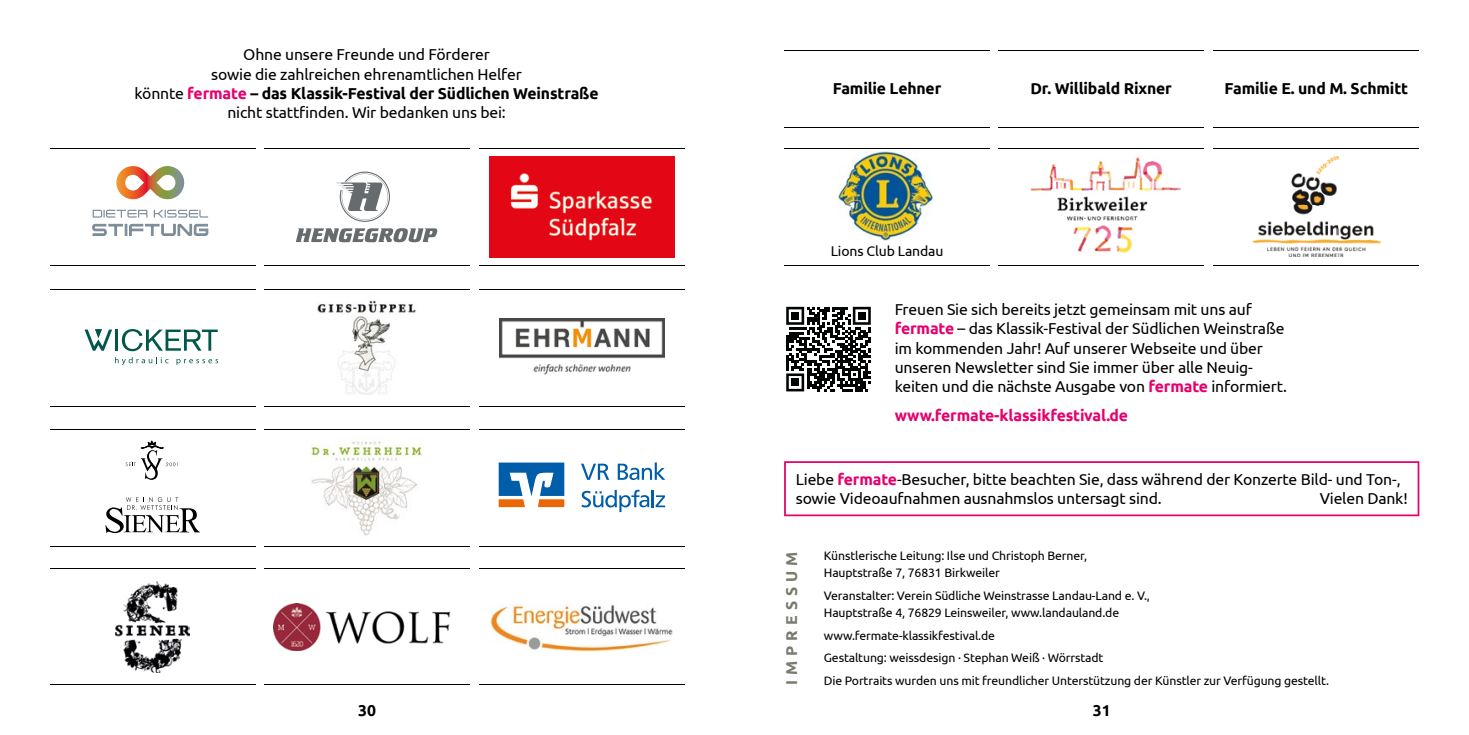
<style>
.page{position:relative;width:1469px;height:735px;background:#fff}
.page>*{position:absolute;margin:0;border:0;box-sizing:border-box;transform-origin:0 0}
.t1{font:15.75px/19.2px "Ubuntu";letter-spacing:-.01em;color:#000}
.t2{font:700 15.75px "Ubuntu";letter-spacing:-.01em;color:#000}
.t3{font:700 15.75px "Ubuntu";letter-spacing:-.01em;color:#e6006d}
.t4{font:700 15.75px "Ubuntu";letter-spacing:.32em;color:#7b7a6f}
.t5{font:14px "Ubuntu";letter-spacing:-.01em;color:#000}
.t6{font:12.25px/17.5px "Ubuntu";letter-spacing:-.01em;color:#000}
.s1{font-weight:700;color:#e6006d}
.s2{font-weight:700}
</style>
<div class="page">
<svg style="left:92px;top:224px;width:116px;height:12px"></svg>
<svg style="left:93px;top:210px;width:115px;height:7px"></svg>
<svg style="left:116px;top:166px;width:68px;height:34px"></svg>
<img style="left:311px;top:441px;width:111px;height:95px">
<hr style="left:115px;top:329px;width:3px;height:21px;background:#00574a">
<svg style="left:122px;top:329px;width:96px;height:22px"></svg>
<svg style="left:115px;top:357px;width:53px;height:8px"></svg>
<svg style="left:176px;top:359px;width:42px;height:6px"></svg>
<svg style="left:85px;top:329px;width:27px;height:21px"></svg>
<img style="left:1030px;top:157px;width:151px;height:96px">
<img style="left:1252px;top:156px;width:128px;height:100px">
<svg style="left:581px;top:463px;width:28px;height:16px"></svg>
<svg style="left:617px;top:462px;width:48px;height:17px"></svg>
<svg style="left:581px;top:489px;width:68px;height:23px"></svg>
<hr style="left:651px;top:489px;width:3px;height:18px;background:#005da9">
<svg style="left:655px;top:495px;width:10px;height:12px"></svg>
<svg style="left:498px;top:462px;width:66px;height:45px"></svg>
<img style="left:489px;top:156px;width:185px;height:101px">
<svg style="left:296px;top:228px;width:141px;height:14px"></svg>
<svg style="left:336px;top:171px;width:54px;height:51px"></svg>
<img style="left:317px;top:300px;width:99px;height:95px">
<img style="left:499px;top:318px;width:165px;height:57px">
<img style="left:273px;top:603px;width:178px;height:47px">
<img style="left:115px;top:581px;width:75px;height:91px">
<svg style="left:105px;top:497px;width:95px;height:35px"></svg>
<svg style="left:126px;top:441px;width:52px;height:38px"></svg>
<img style="left:490px;top:605px;width:183px;height:45px">
<img style="left:838px;top:151px;width:95px;height:89px">
<svg style="left:784px;top:461px;width:635px;height:55px"></svg>
<hr style="left:50px;top:265px;width:205px;height:1px;background:#000">
<hr style="left:50px;top:148px;width:205px;height:1px;background:#000">
<hr style="left:264px;top:265px;width:205px;height:1px;background:#000">
<hr style="left:264px;top:148px;width:205px;height:1px;background:#000">
<hr style="left:479px;top:265px;width:206px;height:1px;background:#000">
<hr style="left:479px;top:148px;width:206px;height:1px;background:#000">
<hr style="left:998px;top:265px;width:206px;height:1px;background:#000">
<hr style="left:998px;top:148px;width:206px;height:1px;background:#000">
<hr style="left:784px;top:265px;width:206px;height:1px;background:#000">
<hr style="left:784px;top:148px;width:206px;height:1px;background:#000">
<hr style="left:1213px;top:265px;width:206px;height:1px;background:#000">
<hr style="left:1213px;top:148px;width:206px;height:1px;background:#000">
<hr style="left:998px;top:126px;width:206px;height:1px;background:#000">
<hr style="left:784px;top:126px;width:206px;height:1px;background:#000">
<hr style="left:1213px;top:126px;width:206px;height:1px;background:#000">
<hr style="left:998px;top:50px;width:206px;height:1px;background:#000">
<hr style="left:784px;top:50px;width:206px;height:1px;background:#000">
<hr style="left:1213px;top:50px;width:206px;height:1px;background:#000">
<hr style="left:50px;top:405px;width:205px;height:1px;background:#000">
<hr style="left:50px;top:289px;width:205px;height:1px;background:#000">
<hr style="left:264px;top:405px;width:205px;height:1px;background:#000">
<hr style="left:264px;top:289px;width:205px;height:1px;background:#000">
<hr style="left:479px;top:405px;width:206px;height:1px;background:#000">
<hr style="left:479px;top:289px;width:206px;height:1px;background:#000">
<hr style="left:50px;top:545px;width:205px;height:1px;background:#000">
<hr style="left:50px;top:429px;width:205px;height:1px;background:#000">
<hr style="left:264px;top:545px;width:205px;height:1px;background:#000">
<hr style="left:264px;top:429px;width:205px;height:1px;background:#000">
<hr style="left:479px;top:545px;width:206px;height:1px;background:#000">
<hr style="left:479px;top:429px;width:206px;height:1px;background:#000">
<hr style="left:50px;top:684px;width:205px;height:1px;background:#000">
<hr style="left:50px;top:567px;width:205px;height:1px;background:#000">
<hr style="left:264px;top:684px;width:205px;height:1px;background:#000">
<hr style="left:264px;top:567px;width:205px;height:1px;background:#000">
<hr style="left:479px;top:684px;width:206px;height:1px;background:#000">
<hr style="left:479px;top:567px;width:206px;height:1px;background:#000">
<svg style="left:786px;top:306px;width:84px;height:85px"></svg>
<div style="left:791px;top:312px;width:8px;height:7px;background:#010202"></div>
<div style="left:858px;top:312px;width:7px;height:7px;background:#010202"></div>
<div style="left:791px;top:378px;width:8px;height:8px;background:#010202"></div>
<p class="t1" style="left:135px;top:45px;width:465px;text-align:center">Ohne unsere Freunde und Förderer<br>sowie die zahlreichen ehrenamtlichen Helfer<br>könnte <span class="s1">fermate</span> <span class="s2">– das Klassik-Festival der Südlichen Wein straße </span>nicht stattfinden. Wir bedanken uns bei:</p>
<p class="t2" style="left:833px;top:79px;width:110px">Familie Lehner</p>
<p class="t2" style="left:1030px;top:79px;width:143px">Dr. Willibald Rixner</p>
<p class="t2" style="left:1224px;top:79px;width:185px">Familie E. und M. Schmitt</p>
<p class="t5" style="left:830px;top:242px;width:114px">Lions Club Landau</p>
<p class="t1" style="left:894px;top:299px;width:394px">Freuen Sie sich bereits jetzt gemeinsam mit uns auf <span class="s1">fermate</span> – das Klassik-Festival der Südlichen Weinstraße im kommenden Jahr! Auf unserer Webseite und über unseren Newsletter sind Sie immer über alle Neuig&shy;keiten und die nächste Ausgabe von <span class="s1">fermate</span> informiert.</p>
<p class="t3" style="left:894px;top:406px;width:235px">www.fermate-klassikfestival.de</p>
<p class="t1" style="left:795px;top:469px;width:606px">Liebe <span class="s1">fermate</span>-Besucher, bitte beachten Sie, dass während der Konzerte Bild- und Ton-, sowie Videoaufnahmen ausnahmslos untersagt sind.</p>
<p class="t1" style="left:1319px;top:488px;width:90px">Vielen Dank!</p>
<p class="t4" style="left:782px;top:684px;width:135px;rotate:-90deg">IMPRESSUM</p>
<p class="t6" style="left:823px;top:546px;width:265px">Künstlerische Leitung: Ilse und Christoph Berner,<br>Hauptstraße 7, 76831 Birkweiler</p>
<p class="t6" style="left:823px;top:586px;width:328px">Veranstalter: Verein Südliche Weinstrasse Landau-Land e. V.,<br>Hauptstraße 4, 76829 Leinsweiler, www.landauland.de</p>
<p class="t6" style="left:823px;top:623px;width:281px;line-height:22.4px">www.fermate-klassikfestival.de<br>Gestaltung: weissdesign · Stephan Weiß · Wörrstadt</p>
<p class="t6" style="left:823px;top:671px;width:506px">Die Portraits wurden uns mit freundlicher Unterstützung der Künstler zur Verfügung gestellt.</p>
<p class="t2" style="left:358px;top:700px;width:19px">30</p>
<p class="t2" style="left:1092px;top:700px;width:19px">31</p>
</div>
